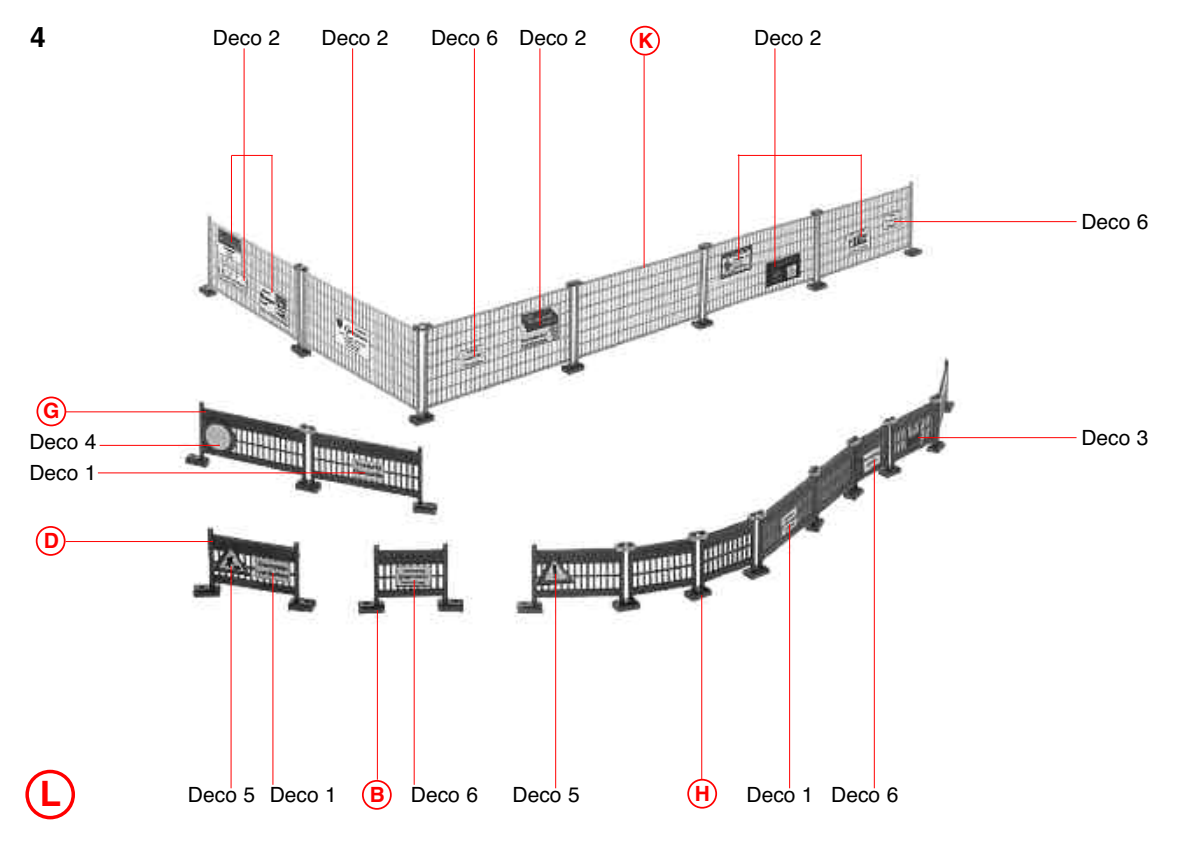
<style>
.page{position:relative;width:1191px;height:844px;background:#fff}
.page>*{position:absolute;margin:0;border:0;box-sizing:border-box;transform-origin:0 0}
.t1{font:700 35px "Helvetica";color:#f00}
.t2{font:700 28px "Helvetica";color:#000}
.t3{font:21px "Helvetica";color:#000}
.t4{font:700 21px "Helvetica";color:#f00}
</style>
<div class="page">
<img style="left:179px;top:174px;width:794px;height:462px">
<hr style="left:244px;top:48px;width:1px;height:233px;background:#f00">
<hr style="left:231px;top:155px;width:42px;height:1px;background:#f00">
<hr style="left:737px;top:155px;width:124px;height:1px;background:#f00">
<hr style="left:271px;top:155px;width:1px;height:137px;background:#f00">
<hr style="left:231px;top:155px;width:1px;height:87px;background:#f00">
<hr style="left:352px;top:48px;width:1px;height:287px;background:#f00">
<hr style="left:474px;top:48px;width:1px;height:308px;background:#f00">
<hr style="left:539px;top:48px;width:1px;height:277px;background:#f00">
<hr style="left:738px;top:154px;width:1px;height:106px;background:#f00">
<hr style="left:774px;top:48px;width:1px;height:219px;background:#f00">
<hr style="left:860px;top:154px;width:1px;height:83px;background:#f00">
<hr style="left:894px;top:221px;width:182px;height:1px;background:#f00">
<hr style="left:917px;top:437px;width:159px;height:1px;background:#f00">
<hr style="left:231px;top:566px;width:1px;height:222px;background:#f00">
<hr style="left:555px;top:573px;width:1px;height:215px;background:#f00">
<hr style="left:789px;top:524px;width:1px;height:264px;background:#f00">
<hr style="left:874px;top:459px;width:1px;height:329px;background:#f00">
<hr style="left:272px;top:572px;width:1px;height:212px;background:#f00">
<hr style="left:414px;top:579px;width:1px;height:205px;background:#f00">
<hr style="left:643px;top:55px;width:1px;height:213px;background:#f00">
<hr style="left:377px;top:610px;width:1px;height:169px;background:#f00">
<hr style="left:701px;top:595px;width:1px;height:184px;background:#f00">
<hr style="left:66px;top:411px;width:140px;height:1px;background:#f00">
<hr style="left:100px;top:445px;width:120px;height:1px;background:#f00">
<hr style="left:98px;top:472px;width:267px;height:1px;background:#f00">
<hr style="left:66px;top:541px;width:147px;height:1px;background:#f00">
<svg style="left:687px;top:778px;width:30px;height:30px"></svg>
<svg style="left:630px;top:26px;width:30px;height:30px"></svg>
<svg style="left:25px;top:769px;width:50px;height:50px"></svg>
<svg style="left:36px;top:396px;width:30px;height:30px"></svg>
<svg style="left:362px;top:779px;width:30px;height:30px"></svg>
<svg style="left:36px;top:526px;width:30px;height:29px"></svg>
<h2 class="t2" style="left:30px;top:27px;width:17px">4</h2>
<p class="t3" style="left:213px;top:26px;width:69px">Deco 2</p>
<p class="t3" style="left:321px;top:26px;width:69px">Deco 2</p>
<p class="t3" style="left:431px;top:26px;width:157px">Deco 6 Deco 2</p>
<p class="t3" style="left:754px;top:26px;width:69px">Deco 2</p>
<p class="t4" style="left:638px;top:32px;width:17px">K</p>
<p class="t4" style="left:43px;top:403px;width:18px">G</p>
<p class="t3" style="left:1081px;top:209px;width:69px">Deco 6</p>
<p class="t3" style="left:29px;top:429px;width:69px">Deco 4</p>
<p class="t3" style="left:1081px;top:425px;width:69px">Deco 3</p>
<p class="t3" style="left:29px;top:460px;width:69px">Deco 1</p>
<p class="t4" style="left:44px;top:532px;width:17px">D</p>
<h1 class="t1" style="left:40px;top:781px;width:23px">L</h1>
<p class="t3" style="left:188px;top:782px;width:69px">Deco 5</p>
<p class="t4" style="left:695px;top:785px;width:17px">H</p>
<p class="t4" style="left:370px;top:786px;width:17px">B</p>
<p class="t3" style="left:270px;top:782px;width:69px">Deco 1</p>
<p class="t3" style="left:411px;top:782px;width:69px">Deco 6</p>
<p class="t3" style="left:512px;top:782px;width:69px">Deco 5</p>
<p class="t3" style="left:746px;top:782px;width:153px">Deco 1 Deco 6</p>
</div>
